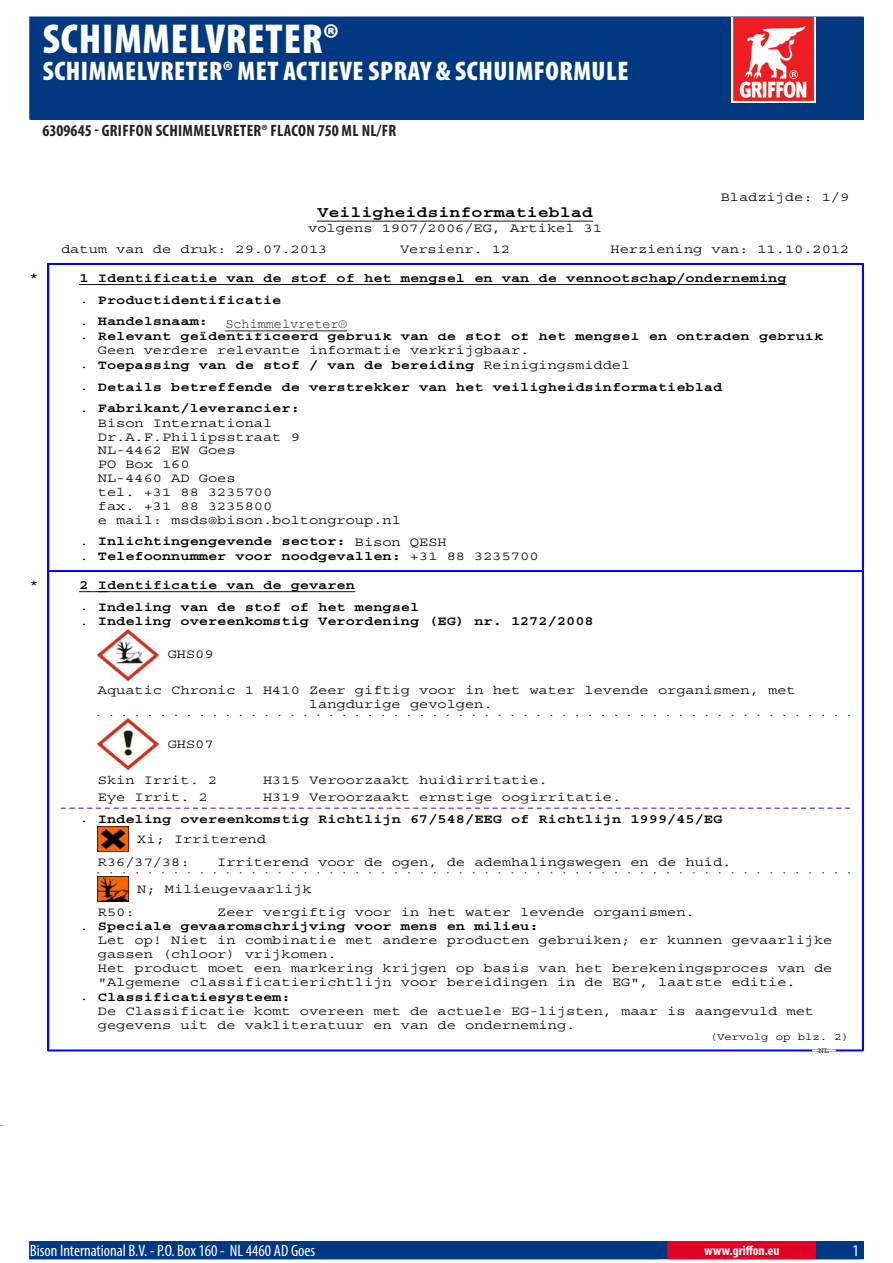
<style>
.page{position:relative;width:893px;height:1263px;background:#fff}
.page>*{position:absolute;margin:0;border:0;box-sizing:border-box;transform-origin:0 0}
.PageHeader{font:900 condensed 42px "Myriad Pro";letter-spacing:.02em;color:#fff}
.PageSubheader{font:900 condensed 27px "Myriad Pro";letter-spacing:.02em;color:#fff}
.TOCItem{font:700 condensed 16.5px "Myriad Pro";letter-spacing:.02em;color:#231f20}
.ContactData{font:condensed 16.5px "Myriad Pro";color:#fff}
.t1{font:700 15.45px "Courier";color:#000;scale:1.18 1}
.MSDS_Text{font:13.5px "Courier New";color:#231f20}
.URL{font:700 condensed 13.5px "Myriad Pro";color:#fff}
.t2{font:12.9px/14px "Courier";color:#000;scale:1.18 1}
.t3{font:700 12.9px/21.8px "Courier";color:#000;scale:1.18 1}
.t4{font:10.35px "Courier";color:#000;scale:1.18 1}
.t5{font:7.8px "Courier";color:#000;scale:1.18 1}
.s1{font-weight:400}
</style>
<div class="page">
<hr style="left:317px;top:221px;width:276px;height:1px;background:#000">
<svg style="left:79px;top:284px;width:19px;height:1px"></svg>
<hr style="left:98px;top:284px;width:688px;height:1px;background:#000">
<hr style="left:48px;top:571px;width:814px;height:1px;background:#00f">
<svg style="left:79px;top:591px;width:19px;height:1px"></svg>
<hr style="left:98px;top:591px;width:257px;height:1px;background:#000">
<img style="left:98px;top:629px;width:61px;height:51px">
<img style="left:98px;top:719px;width:61px;height:51px">
<svg style="left:61px;top:808px;width:789px;height:1px"></svg>
<img style="left:98px;top:826px;width:31px;height:26px">
<img style="left:98px;top:876px;width:31px;height:26px">
<hr style="left:48px;top:263px;width:814px;height:1px;background:#00f">
<hr style="left:48px;top:264px;width:814px;height:1px;background:#00f">
<hr style="left:48px;top:1050px;width:814px;height:1px;background:#00f">
<svg style="left:813px;top:1050px;width:22px;height:1px"></svg>
<hr style="left:862px;top:264px;width:1px;height:786px;background:#00f">
<hr style="left:48px;top:264px;width:1px;height:786px;background:#00f">
<hr style="left:863px;top:264px;width:1px;height:786px;background:#00f">
<div style="left:30px;top:17px;width:833px;height:102px;background:#003882"></div>
<img style="left:731px;top:17px;width:85px;height:85px">
<hr style="left:225px;top:331px;width:122px;height:1px;background:#231f20">
<div style="left:30px;top:1242px;width:833px;height:17px;background:#003882"></div>
<div style="left:29px;top:1241px;width:835px;height:18px;border:1px solid #003882"></div>
<div style="left:668px;top:1242px;width:148px;height:17px;background:#e20025"></div>
<div style="left:667px;top:1241px;width:150px;height:18px;border:1px solid #e20025"></div>
<p class="PageHeader" style="left:43px;top:12px;width:297px">SCHIMMELVRETER®</p>
<p class="PageSubheader" style="left:43px;top:53px;width:587px">SCHIMMELVRETER® MET ACTIEVE SPRAY &amp; SCHUIMFORMULE</p>
<p class="TOCItem" style="left:43px;top:120px;width:347px">6309645 - GRIFFON SCHIMMELVRETER® FLACON 750 ML NL/FR</p>
<p class="t2" style="left:721px;top:190px;width:110px">Bladzijde: 1/9</p>
<p class="t1" style="left:317px;top:205px;width:235px">Veiligheidsinformatieblad</p>
<p class="t2" style="left:61px;top:218px;width:460px;line-height:20.9px;text-indent:247px">volgens 1907/2006/EG, Artikel 31 datum van de druk: 29.07.2013</p>
<p class="t2" style="left:400px;top:243px;width:95px">Versienr. 12</p>
<p class="t2" style="left:610px;top:243px;width:204px">Herziening van: 11.10.2012</p>
<p class="t2" style="left:30px;top:270px;width:9px">*</p>
<p class="t3" style="left:79px;top:267px;width:601px">1 Identificatie van de stof of het mengsel en van de vennootschap/onderneming <span class="s1">.</span> Productidentificatie<br><span class="s1">.</span> Handelsnaam:</p>
<p class="t3" style="left:226px;top:311px;width:165px">Schimmelvreter (NL/B)</p>
<p class="t3" style="left:79px;top:326px;width:632px"><span class="s1">.</span> Relevant geïdentificeerd gebruik van de stof of het mengsel en ontraden gebruik</p>
<p class="t2" style="left:98px;top:344px;width:367px">Geen verdere relevante informatie verkrijgbaar.</p>
<p class="t3" style="left:79px;top:354px;width:468px"><span class="s1">.</span> Toepassing van de stof / van de bereiding <span class="s1">Reinigingsmiddel</span></p>
<p class="t3" style="left:79px;top:376px;width:546px"><span class="s1">.</span> Details betreffende de verstrekker van het veiligheidsinformatieblad <span class="s1">.</span> Fabrikant/leverancier:</p>
<p class="t2" style="left:98px;top:416px;width:258px">Bison International<br>Dr.A.F.Philipsstraat 9<br>NL-4462 EW Goes<br>PO Box 160<br>NL-4460 AD Goes<br>tel. +31 88 3235700<br>fax. +31 88 3235800<br>e mail: msds@bison.boltongroup.nl</p>
<p class="t3" style="left:79px;top:534px;width:390px;line-height:14.9px"><span class="s1">.</span> Inlichtingengevende sector: <span class="s1">Bison QESH<br>.</span> Telefoonnummer voor noodgevallen: <span class="s1">+31 88 3235700</span></p>
<p class="MSDS_Text" style="left:225px;top:315px;width:123px">Schimmelvreter®</p>
<p class="t2" style="left:30px;top:578px;width:9px">*</p>
<p class="t3" style="left:79px;top:574px;width:289px">2 Identificatie van de gevaren<br><span class="s1">.</span> Indeling van de stof of het mengsel</p>
<p class="t3" style="left:79px;top:611px;width:437px"><span class="s1">.</span> Indeling overeenkomstig Verordening (EG) nr. 1272/2008</p>
<p class="t2" style="left:168px;top:648px;width:40px">GHS09</p>
<p class="t2" style="left:309px;top:684px;width:414px;text-indent:-211px">Aquatic Chronic 1 H410 Zeer giftig voor in het water levende organismen, met langdurige gevolgen.</p>
<p class="t2" style="left:168px;top:737px;width:40px">GHS07</p>
<p class="t2" style="left:98px;top:773px;width:103px">Skin Irrit. 2</p>
<p class="t2" style="left:263px;top:773px;width:243px">H315 Veroorzaakt huidirritatie.</p>
<p class="t2" style="left:98px;top:790px;width:95px">Eye Irrit. 2</p>
<p class="t3" style="left:79px;top:787px;width:546px;text-indent:184px"><span class="s1">H319 Veroorzaakt ernstige oogirritatie.<br>.</span> Indeling overeenkomstig Richtlijn 67/548/EEG of Richtlijn 1999/45/EG</p>
<p class="t2" style="left:98px;top:827px;width:144px;line-height:23.1px;text-indent:39px">Xi; Irriterend<br>R36/37/38:</p>
<p class="t2" style="left:137px;top:849px;width:505px;line-height:26.7px;text-indent:80px">Irriterend voor de ogen, de ademhalingswegen en de huid.<br>N; Milieugevaarlijk</p>
<p class="t2" style="left:98px;top:905px;width:33px">R50:</p>
<p class="t2" style="left:217px;top:905px;width:406px">Zeer vergiftig voor in het water levende organismen.</p>
<p class="t3" style="left:79px;top:916px;width:391px"><span class="s1">.</span> Speciale gevaaromschrijving voor mens en milieu:</p>
<p class="t2" style="left:98px;top:934px;width:624px">Let op! Niet in combinatie met andere producten gebruiken; er kunnen gevaarlijke</p>
<p class="t2" style="left:98px;top:948px;width:204px">gassen (chloor) vrijkomen.</p>
<p class="t2" style="left:98px;top:961px;width:624px">Het product moet een markering krijgen op basis van het berekeningsproces van de</p>
<p class="t2" style="left:98px;top:975px;width:593px">"Algemene classificatierichtlijn voor bereidingen in de EG", laatste editie.</p>
<p class="t3" style="left:79px;top:986px;width:180px"><span class="s1">.</span> Classificatiesysteem:</p>
<p class="t2" style="left:98px;top:1004px;width:608px">De Classificatie komt overeen met de actuele EG-lijsten, maar is aangevuld met</p>
<p class="t2" style="left:98px;top:1018px;width:406px">gegevens uit de vakliteratuur en van de onderneming.</p>
<p class="t4" style="left:710px;top:1032px;width:120px">(Vervolg op blz. 2)</p>
<p class="t5" style="left:818px;top:1046px;width:11px">NL</p>
<p class="ContactData" style="left:30px;top:1241px;width:287px">Bison International B.V. - P.O. Box 1 60 - NL 4460 AD Goes</p>
<p class="URL" style="left:704px;top:1242px;width:77px">WWW.GRIFFON.EU</p>
</div>
